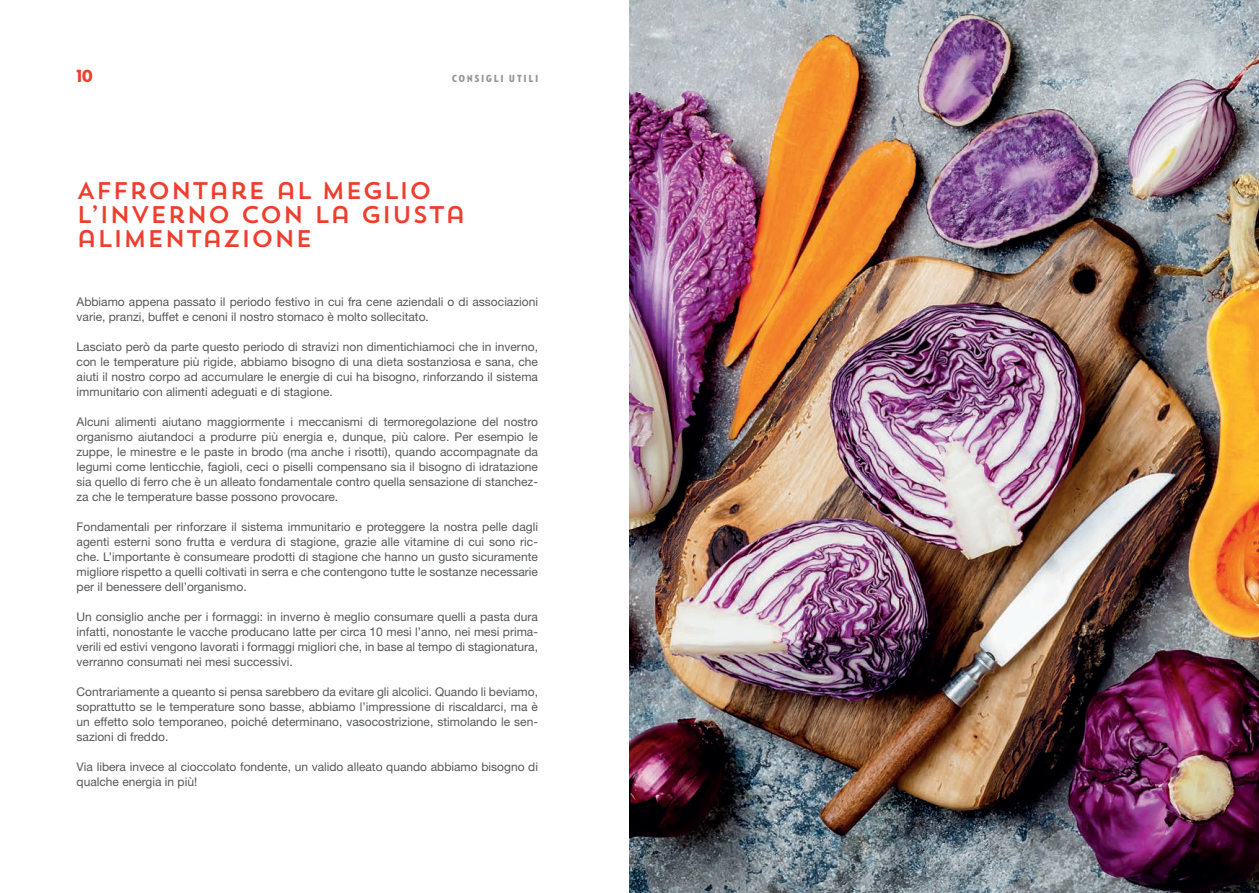
<style>
.page{position:relative;width:1259px;height:893px;background:#fff}
.page>*{position:absolute;margin:0;border:0;box-sizing:border-box;transform-origin:0 0}
.t1{font:24px/24px "Trend Sans One";color:#ef3e2e}
.t2{font:18px "Neutraface Condensed Titling";color:#ef3e2e}
.t3{font:12px/15px "Helvetica Neue LT Std";color:#57585a;text-align:justify}
.t4{font:10.5px "Neutraface Condensed Titling";letter-spacing:.2em;color:#939598}
</style>
<div class="page">
<img style="left:629px;top:0;width:630px;height:893px">
<h2 class="t2" style="left:77px;top:65px;width:18px">10</h2>
<p class="t4" style="left:452px;top:72px;width:87px">CONSIGLI UTILI</p>
<h1 class="t1" style="left:77px;top:178px;width:391px">AFFRONTARE AL MEGLIO<br>L’INVERNO CON LA GIUSTA<br>ALIMENTAZIONE</h1>
<p class="t3" style="left:77px;top:294px;width:463px">Abbiamo appena passato il periodo festivo in cui fra cene aziendali o di associazioni varie, pranzi, buffet e cenoni il nostro stomaco è molto sollecitato.</p>
<p class="t3" style="left:77px;top:339px;width:463px">Lasciato però da parte questo periodo di stravizi non dimentichiamoci che in inverno, con le temperature più rigide, abbiamo bisogno di una dieta sostanziosa e sana, che aiuti il nostro corpo ad accumulare le energie di cui ha bisogno, rinforzando il sistema immunitario con alimenti adeguati e di stagione.</p>
<p class="t3" style="left:77px;top:414px;width:463px">Alcuni alimenti aiutano maggiormente i meccanismi di termoregolazione del nostro organismo aiutandoci a produrre più energia e, dunque, più calore. Per esempio le zuppe, le minestre e le paste in brodo (ma anche i risotti), quando accompagnate da legumi come lenticchie, fagioli, ceci o piselli compensano sia il bisogno di idratazione sia quello di ferro che è un alleato fondamentale contro quella sensazione di stanchez&shy;za che le temperature basse possono provocare.</p>
<p class="t3" style="left:77px;top:519px;width:463px">Fondamentali per rinforzare il sistema immunitario e proteggere la nostra pelle dagli agenti esterni sono frutta e verdura di stagione, grazie alle vitamine di cui sono ric&shy;che. L’importante è consumeare prodotti di stagione che hanno un gusto sicuramente migliore rispetto a quelli coltivati in serra e che contengono tutte le sostanze necessarie per il benessere dell’organismo.</p>
<p class="t3" style="left:77px;top:609px;width:463px">Un consiglio anche per i formaggi: in inverno è meglio consumare quelli a pasta dura infatti, nonostante le vacche producano latte per circa 10 mesi l’anno, nei mesi prima&shy;verili ed estivi vengono lavorati i formaggi migliori che, in base al tempo di stagionatura, verranno consumati nei mesi successivi.</p>
<p class="t3" style="left:77px;top:684px;width:463px">Contrariamente a queanto si pensa sarebbero da evitare gli alcolici. Quando li beviamo, soprattutto se le temperature sono basse, abbiamo l’impressione di riscaldarci, ma è un effetto solo temporaneo, poiché determinano, vasocostrizione, stimolando le sen&shy;sazioni di freddo.</p>
<p class="t3" style="left:77px;top:759px;width:463px">Via libera invece al cioccolato fondente, un valido alleato quando abbiamo bisogno di qualche energia in più!</p>
</div>
